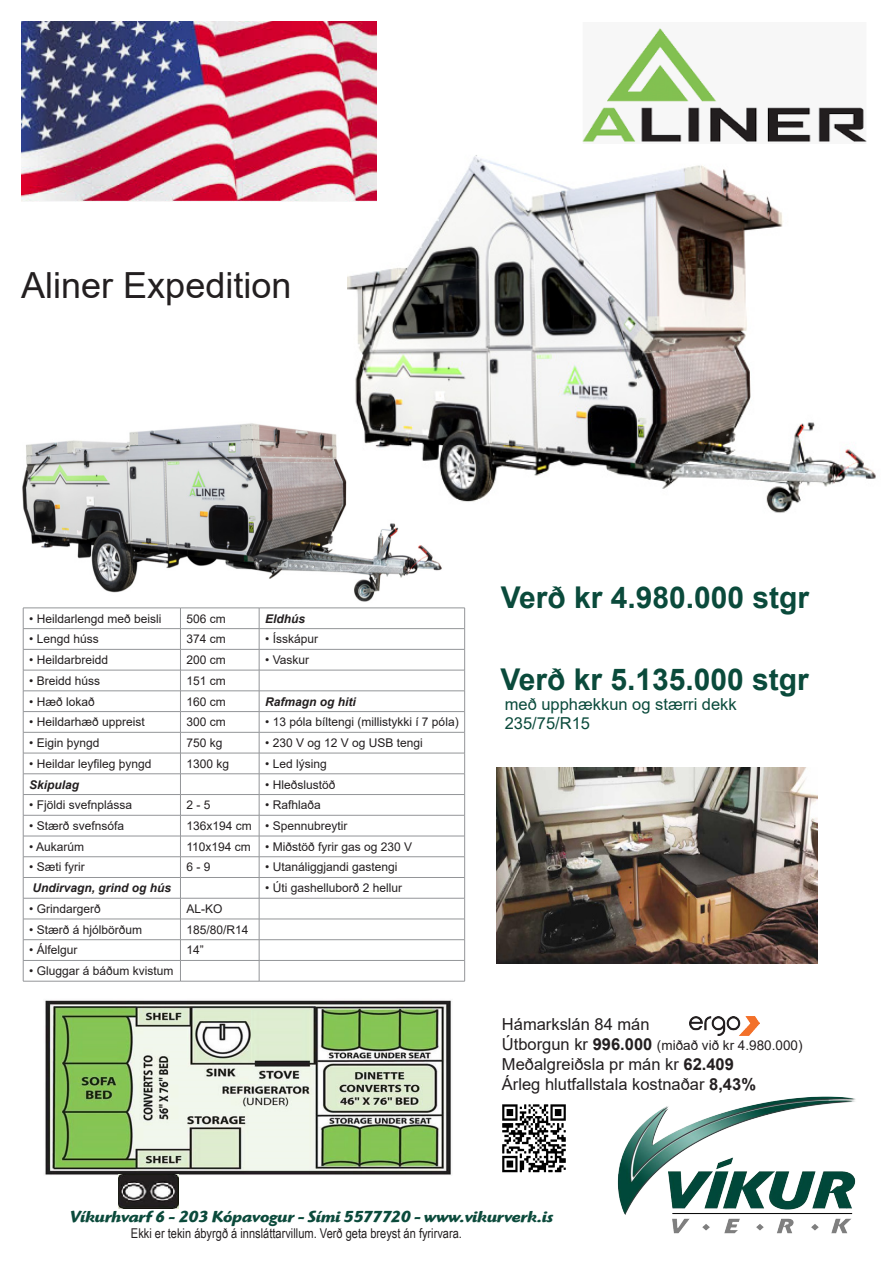
<style>
.page{position:relative;width:893px;height:1263px;background:#fff}
.page>*{position:absolute;margin:0;border:0;box-sizing:border-box;transform-origin:0 0}
.t1{font:36px "Arial";color:#231f20}
.t2{font:700 30px "Arial";color:#0a4a3b}
.t3{font:16.5px "Arial";color:#231f20}
.t4{font:italic 16.5px "Highlander ITCTT Bold";color:#0b4a3b}
.t5{font:16.5px "Arial";color:#0a4a3b}
.t6{font:13.5px "Arial Narrow";color:#231f20}
.t7{font:13.5px "Arial";color:#231f20}
.t8{font:12px "Arial";color:#231f20}
.t9{font:italic 700 12px "Arial";color:#231f20}
.s1{font-size:16.5px}
.s2{font-weight:700;font-size:16.5px}
.s3{font-weight:700}
</style>
<div class="page">
<hr style="left:23px;top:608px;width:157px;height:1px;background:#939598">
<hr style="left:180px;top:608px;width:79px;height:1px;background:#939598">
<hr style="left:259px;top:608px;width:206px;height:1px;background:#939598">
<hr style="left:23px;top:628px;width:157px;height:1px;background:#939598">
<hr style="left:180px;top:628px;width:79px;height:1px;background:#939598">
<hr style="left:259px;top:628px;width:206px;height:1px;background:#939598">
<hr style="left:23px;top:649px;width:157px;height:1px;background:#939598">
<hr style="left:180px;top:649px;width:79px;height:1px;background:#939598">
<hr style="left:259px;top:649px;width:206px;height:1px;background:#939598">
<hr style="left:23px;top:670px;width:157px;height:1px;background:#939598">
<hr style="left:180px;top:670px;width:79px;height:1px;background:#939598">
<hr style="left:259px;top:670px;width:206px;height:1px;background:#939598">
<hr style="left:23px;top:691px;width:157px;height:1px;background:#939598">
<hr style="left:180px;top:691px;width:79px;height:1px;background:#939598">
<hr style="left:259px;top:691px;width:206px;height:1px;background:#939598">
<hr style="left:23px;top:711px;width:157px;height:1px;background:#939598">
<hr style="left:180px;top:711px;width:79px;height:1px;background:#939598">
<hr style="left:259px;top:711px;width:206px;height:1px;background:#939598">
<hr style="left:23px;top:732px;width:157px;height:1px;background:#939598">
<hr style="left:180px;top:732px;width:79px;height:1px;background:#939598">
<hr style="left:259px;top:732px;width:206px;height:1px;background:#939598">
<hr style="left:23px;top:753px;width:157px;height:1px;background:#939598">
<hr style="left:180px;top:753px;width:79px;height:1px;background:#939598">
<hr style="left:259px;top:753px;width:206px;height:1px;background:#939598">
<hr style="left:23px;top:773px;width:157px;height:1px;background:#939598">
<hr style="left:180px;top:773px;width:79px;height:1px;background:#939598">
<hr style="left:259px;top:773px;width:206px;height:1px;background:#939598">
<hr style="left:23px;top:794px;width:157px;height:1px;background:#939598">
<hr style="left:180px;top:794px;width:79px;height:1px;background:#939598">
<hr style="left:259px;top:794px;width:206px;height:1px;background:#939598">
<hr style="left:23px;top:815px;width:157px;height:1px;background:#939598">
<hr style="left:180px;top:815px;width:79px;height:1px;background:#939598">
<hr style="left:259px;top:815px;width:206px;height:1px;background:#939598">
<hr style="left:23px;top:836px;width:157px;height:1px;background:#939598">
<hr style="left:180px;top:836px;width:79px;height:1px;background:#939598">
<hr style="left:259px;top:836px;width:206px;height:1px;background:#939598">
<hr style="left:23px;top:856px;width:157px;height:1px;background:#939598">
<hr style="left:180px;top:856px;width:79px;height:1px;background:#939598">
<hr style="left:259px;top:856px;width:206px;height:1px;background:#939598">
<hr style="left:23px;top:877px;width:157px;height:1px;background:#939598">
<hr style="left:180px;top:877px;width:79px;height:1px;background:#939598">
<hr style="left:259px;top:877px;width:206px;height:1px;background:#939598">
<hr style="left:23px;top:898px;width:157px;height:1px;background:#939598">
<hr style="left:180px;top:898px;width:79px;height:1px;background:#939598">
<hr style="left:259px;top:898px;width:206px;height:1px;background:#939598">
<hr style="left:23px;top:919px;width:157px;height:1px;background:#939598">
<hr style="left:180px;top:919px;width:79px;height:1px;background:#939598">
<hr style="left:259px;top:919px;width:206px;height:1px;background:#939598">
<hr style="left:23px;top:939px;width:157px;height:1px;background:#939598">
<hr style="left:180px;top:939px;width:79px;height:1px;background:#939598">
<hr style="left:259px;top:939px;width:206px;height:1px;background:#939598">
<hr style="left:23px;top:960px;width:157px;height:1px;background:#939598">
<svg style="left:23px;top:608px;width:1px;height:373px"></svg>
<hr style="left:180px;top:960px;width:79px;height:1px;background:#939598">
<svg style="left:180px;top:609px;width:1px;height:372px"></svg>
<hr style="left:259px;top:960px;width:206px;height:1px;background:#939598">
<svg style="left:259px;top:608px;width:1px;height:373px"></svg>
<svg style="left:464px;top:608px;width:1px;height:373px"></svg>
<hr style="left:23px;top:981px;width:157px;height:1px;background:#939598">
<hr style="left:180px;top:981px;width:79px;height:1px;background:#939598">
<hr style="left:259px;top:981px;width:206px;height:1px;background:#939598">
<img style="left:689px;top:1016px;width:70px;height:19px">
<img style="left:45px;top:1000px;width:407px;height:175px">
<div style="left:252px;top:1011px;width:60px;height:49px;background:#deedd1"></div>
<img style="left:118px;top:1174px;width:61px;height:34px">
<img style="left:496px;top:768px;width:321px;height:195px">
<img style="left:617px;top:1096px;width:239px;height:138px">
<img style="left:582px;top:28px;width:285px;height:114px">
<img style="left:22px;top:423px;width:420px;height:179px">
<img style="left:348px;top:155px;width:528px;height:361px">
<img style="left:502px;top:1104px;width:64px;height:69px">
<img style="left:21px;top:21px;width:356px;height:180px">
<p class="t1" style="left:21px;top:261px;width:272px">Aliner Expedition</p>
<p class="t8" style="left:29px;top:610px;width:134px">• Heildarlengd með beisli</p>
<p class="t8" style="left:186px;top:610px;width:41px">506 cm</p>
<p class="t9" style="left:265px;top:610px;width:42px">Eldhús</p>
<p class="t8" style="left:29px;top:631px;width:71px">• Lengd húss</p>
<p class="t8" style="left:186px;top:631px;width:41px">374 cm</p>
<p class="t8" style="left:265px;top:631px;width:54px">• Ísskápur</p>
<p class="t8" style="left:29px;top:652px;width:80px">• Heildarbreidd</p>
<p class="t8" style="left:186px;top:652px;width:41px">200 cm</p>
<p class="t8" style="left:265px;top:652px;width:45px">• Vaskur</p>
<p class="t8" style="left:29px;top:672px;width:72px">• Breidd húss</p>
<p class="t8" style="left:186px;top:672px;width:41px">151 cm</p>
<p class="t8" style="left:29px;top:693px;width:67px">• Hæð lokað</p>
<p class="t8" style="left:186px;top:693px;width:41px">160 cm</p>
<p class="t9" style="left:265px;top:693px;width:92px">Rafmagn og hiti</p>
<p class="t8" style="left:29px;top:714px;width:117px">• Heildarhæð uppreist</p>
<p class="t8" style="left:186px;top:714px;width:41px">300 cm</p>
<p class="t8" style="left:265px;top:714px;width:195px">• 13 póla bíltengi (millistykki í 7 póla)</p>
<p class="t8" style="left:29px;top:734px;width:72px">• Eigin þyngd</p>
<p class="t8" style="left:186px;top:734px;width:38px">750 kg</p>
<p class="t8" style="left:265px;top:734px;width:159px">• 230 V og 12 V og USB tengi</p>
<p class="t8" style="left:29px;top:755px;width:124px">• Heildar leyfileg þyngd</p>
<p class="t8" style="left:186px;top:755px;width:44px">1300 kg</p>
<p class="t8" style="left:265px;top:755px;width:63px">• Led lýsing</p>
<p class="t9" style="left:29px;top:776px;width:52px">Skipulag</p>
<p class="t8" style="left:265px;top:776px;width:72px">• Hleðslustöð</p>
<p class="t8" style="left:29px;top:797px;width:104px">• Fjöldi svefnplássa</p>
<p class="t8" style="left:186px;top:797px;width:26px">2 - 5</p>
<p class="t8" style="left:265px;top:797px;width:57px">• Rafhlaða</p>
<p class="t8" style="left:29px;top:817px;width:96px">• Stærð svefnsófa</p>
<p class="t8" style="left:186px;top:817px;width:67px">136x194 cm</p>
<p class="t8" style="left:265px;top:817px;width:84px">• Spennubreytir</p>
<p class="t8" style="left:29px;top:838px;width:56px">• Aukarúm</p>
<p class="t8" style="left:186px;top:838px;width:66px">110x194 cm</p>
<p class="t8" style="left:265px;top:838px;width:148px">• Miðstöð fyrir gas og 230 V</p>
<p class="t8" style="left:29px;top:859px;width:57px">• Sæti fyrir</p>
<p class="t8" style="left:186px;top:859px;width:26px">6 - 9</p>
<p class="t8" style="left:265px;top:859px;width:134px">• Utanáliggjandi gastengi</p>
<p class="t9" style="left:33px;top:880px;width:140px">Undirvagn, grind og hús</p>
<p class="t8" style="left:265px;top:880px;width:138px">• Úti gashelluborð 2 hellur</p>
<p class="t8" style="left:29px;top:900px;width:73px">• Grindargerð</p>
<p class="t8" style="left:186px;top:900px;width:38px">AL-KO</p>
<p class="t8" style="left:29px;top:921px;width:114px">• Stærð á hjólbörðum</p>
<p class="t8" style="left:186px;top:921px;width:64px">185/80/R14</p>
<p class="t8" style="left:29px;top:942px;width:50px">• Álfelgur</p>
<p class="t8" style="left:186px;top:942px;width:19px">14”</p>
<p class="t8" style="left:29px;top:963px;width:146px">• Gluggar á báðum kvistum</p>
<p class="t2" style="left:501px;top:577px;width:310px">Verð kr 4.980.000 stgr</p>
<p class="t2" style="left:500px;top:658px;width:310px">Verð kr 5.135.000 stgr</p>
<p class="t5" style="left:505px;top:692px;width:234px">með upphækkun og stærri dekk</p>
<p class="t5" style="left:505px;top:712px;width:87px">235/75/R15</p>
<p class="t3" style="left:502px;top:1013px;width:149px">Hámarkslán 84 mán</p>
<p class="t7" style="left:502px;top:1036px;width:302px"><span class="s1">Útborgun kr</span> <span class="s2">996.000</span> (miðað við kr 4.980.000)</p>
<p class="t3" style="left:502px;top:1052px;width:234px">Meðalgreiðsla pr mán kr <span class="s3">62.409</span></p>
<p class="t3" style="left:502px;top:1072px;width:256px">Árleg hlutfallstala kostnaðar <span class="s3">8,43%</span></p>
<p class="t4" style="left:70px;top:1207px;width:485px">Víkurhvarf 6 - 203 Kópavogur - Sími 5577720 - www.vikurverk.is</p>
<p class="t6" style="left:131px;top:1223px;width:333px">Ekki er tekin ábyrgð á innsláttarvillum. Verð geta breyst án fyrirvara.</p>
</div>
